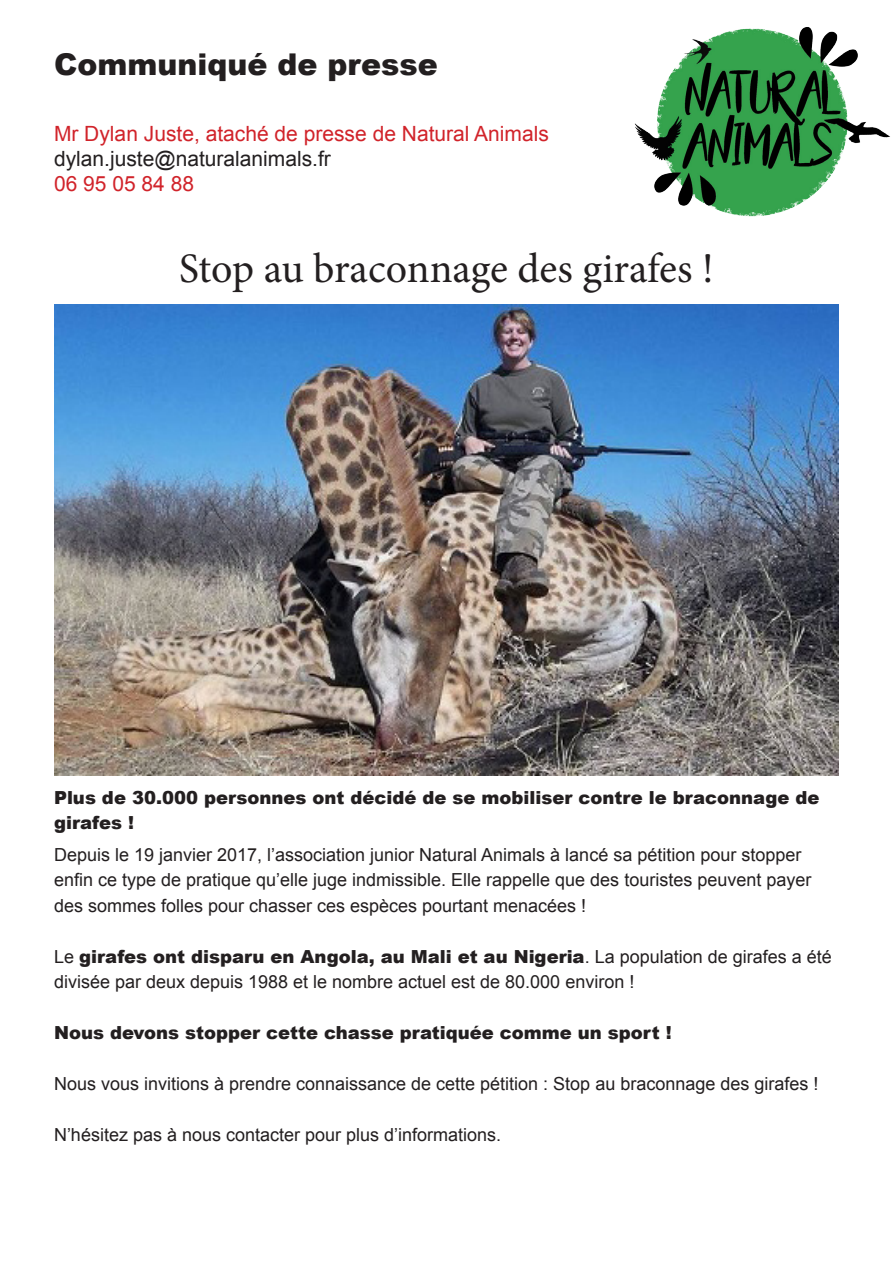
<style>
.page{position:relative;width:893px;height:1263px;background:#fff}
.page>*{position:absolute;margin:0;border:0;box-sizing:border-box;transform-origin:0 0}
.t1{font:42px "Minion Pro";letter-spacing:-.005em;color:#231f20}
.t2{font:900 30px "Arial";color:#231f20}
.t3{font:21px "Arial";color:#d1232a}
.t4{font:21px "Arial";color:#231f20}
.t5{font:18px/25.5px "Arial";color:#231f20}
.t6{font:900 18px/25.5px "Arial";color:#231f20}
.s1{font-weight:900}
</style>
<div class="page">
<img style="left:635px;top:27px;width:255px;height:190px">
<img style="left:54px;top:304px;width:785px;height:471px">
<p class="t2" style="left:54px;top:43px;width:385px">Communiqué de presse</p>
<p class="t3" style="left:54px;top:119px;width:496px">Mr Dylan Juste, ataché de presse de Natural Animals</p>
<p class="t4" style="left:54px;top:144px;width:278px">dylan.juste@naturalanimals.fr</p>
<p class="t3" style="left:54px;top:169px;width:142px">06 95 05 84 88</p>
<p class="t1" style="left:179px;top:241px;width:536px">Stop au braconnage des girafes !</p>
<p class="t6" style="left:54px;top:784px;width:767px">Plus de 30.000 personnes ont décidé de se mobiliser contre le braconnage de girafes !</p>
<p class="t5" style="left:54px;top:842px;width:749px">Depuis le 19 janvier 2017, l’association junior Natural Animals à lancé sa pétition pour stopper</p>
<p class="t5" style="left:54px;top:867px;width:759px">enfin ce type de pratique qu’elle juge indmissible. Elle rappelle que des touristes peuvent payer des sommes folles pour chasser ces espèces pourtant menacées !</p>
<p class="t5" style="left:54px;top:944px;width:779px">Le <span class="s1">girafes ont disparu en Angola, au Mali et au Nigeria</span>. La population de girafes a été divisée par deux depuis 1988 et le nombre actuel est de 80.000 environ !</p>
<p class="t6" style="left:54px;top:1020px;width:619px">Nous devons stopper cette chasse pratiquée comme un sport !</p>
<p class="t5" style="left:54px;top:1071px;width:766px">Nous vous invitions à prendre connaissance de cette pétition : Stop au braconnage des girafes !</p>
<p class="t5" style="left:54px;top:1122px;width:449px">N’hésitez pas à nous contacter pour plus d’informations.</p>
</div>
